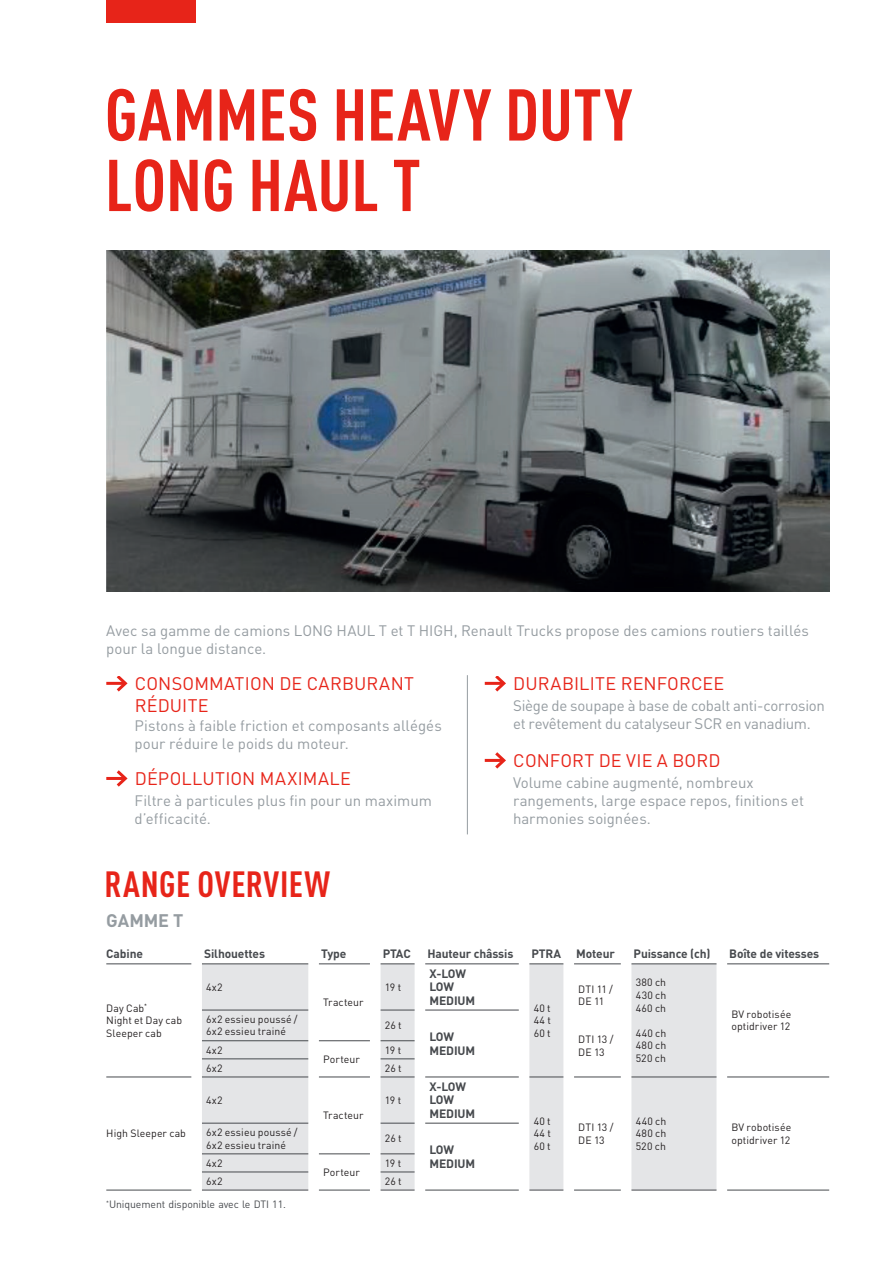
<style>
.page{position:relative;width:893px;height:1263px;background:#fff}
.page>*{position:absolute;margin:0;border:0;box-sizing:border-box;transform-origin:0 0}
.t1{font:700 condensed 72px/70.5px "DIN Pro";color:#e72419}
.t2{font:700 condensed 36px "DIN Pro";letter-spacing:.015em;color:#e72419}
.t3{font:18px/21.6px "DIN Pro";letter-spacing:.005em;color:#e72419}
.t4{font:700 18px "DIN Pro";letter-spacing:-.01em;color:#959ca1}
.t5{font:15px/18px "DIN Pro";color:#959ca1}
.t6{font:15px/18px "DIN Pro";letter-spacing:-.02em;color:#959ca1}
.t7{font:700 12px/13.5px "DIN Pro";letter-spacing:-.01em;color:#474a4e}
.t8{font:10.5px/12.6px "DIN Pro";letter-spacing:.01em;color:#231f20}
.t9{font:10.5px "DIN Pro";letter-spacing:-.01em;color:#474a4e}
</style>
<div class="page">
<img style="left:106px;top:251px;width:723px;height:340px">
<svg style="left:202px;top:964px;width:514px;height:226px;fill:#e4e5e7"></svg>
<hr style="left:106px;top:963px;width:85px;height:1px;background:#474a4e">
<hr style="left:106px;top:1077px;width:85px;height:1px;background:#474a4e">
<hr style="left:106px;top:1190px;width:85px;height:1px;background:#474a4e">
<hr style="left:202px;top:963px;width:106px;height:1px;background:#474a4e">
<hr style="left:202px;top:1010px;width:106px;height:1px;background:#474a4e">
<hr style="left:202px;top:1040px;width:106px;height:1px;background:#474a4e">
<hr style="left:202px;top:1058px;width:106px;height:1px;background:#474a4e">
<hr style="left:202px;top:1077px;width:106px;height:1px;background:#474a4e">
<hr style="left:202px;top:1123px;width:106px;height:1px;background:#474a4e">
<hr style="left:202px;top:1153px;width:106px;height:1px;background:#474a4e">
<hr style="left:202px;top:1172px;width:106px;height:1px;background:#474a4e">
<hr style="left:202px;top:1190px;width:106px;height:1px;background:#474a4e">
<hr style="left:319px;top:963px;width:51px;height:1px;background:#474a4e">
<hr style="left:319px;top:1040px;width:51px;height:1px;background:#474a4e">
<hr style="left:319px;top:1077px;width:51px;height:1px;background:#474a4e">
<hr style="left:319px;top:1153px;width:51px;height:1px;background:#474a4e">
<hr style="left:319px;top:1190px;width:51px;height:1px;background:#474a4e">
<hr style="left:381px;top:963px;width:34px;height:1px;background:#474a4e">
<hr style="left:425px;top:963px;width:94px;height:1px;background:#474a4e">
<hr style="left:381px;top:1010px;width:34px;height:1px;background:#474a4e">
<hr style="left:425px;top:1010px;width:94px;height:1px;background:#474a4e">
<hr style="left:381px;top:1040px;width:34px;height:1px;background:#474a4e">
<hr style="left:381px;top:1058px;width:34px;height:1px;background:#474a4e">
<hr style="left:381px;top:1077px;width:34px;height:1px;background:#474a4e">
<hr style="left:425px;top:1077px;width:94px;height:1px;background:#474a4e">
<hr style="left:381px;top:1123px;width:34px;height:1px;background:#474a4e">
<hr style="left:425px;top:1123px;width:94px;height:1px;background:#474a4e">
<hr style="left:381px;top:1153px;width:34px;height:1px;background:#474a4e">
<hr style="left:381px;top:1172px;width:34px;height:1px;background:#474a4e">
<hr style="left:381px;top:1190px;width:34px;height:1px;background:#474a4e">
<hr style="left:425px;top:1190px;width:94px;height:1px;background:#474a4e">
<hr style="left:529px;top:963px;width:34px;height:1px;background:#474a4e">
<hr style="left:574px;top:963px;width:47px;height:1px;background:#474a4e">
<hr style="left:631px;top:963px;width:85px;height:1px;background:#474a4e">
<hr style="left:727px;top:963px;width:102px;height:1px;background:#474a4e">
<hr style="left:529px;top:1077px;width:34px;height:1px;background:#474a4e">
<hr style="left:574px;top:1077px;width:47px;height:1px;background:#474a4e">
<hr style="left:631px;top:1077px;width:85px;height:1px;background:#474a4e">
<hr style="left:727px;top:1077px;width:102px;height:1px;background:#474a4e">
<hr style="left:529px;top:1190px;width:34px;height:1px;background:#474a4e">
<hr style="left:574px;top:1190px;width:47px;height:1px;background:#474a4e">
<hr style="left:631px;top:1190px;width:85px;height:1px;background:#474a4e">
<hr style="left:727px;top:1190px;width:102px;height:1px;background:#474a4e">
<div style="left:106px;top:0;width:90px;height:22px;background:#e72419"></div>
<hr style="left:106px;top:682px;width:19px;height:3px;background:#e72419">
<svg style="left:113px;top:676px;width:15px;height:16px"></svg>
<hr style="left:106px;top:777px;width:19px;height:3px;background:#e72419">
<svg style="left:116px;top:770px;width:12px;height:17px"></svg>
<hr style="left:485px;top:682px;width:19px;height:3px;background:#e72419">
<svg style="left:492px;top:676px;width:14px;height:16px"></svg>
<hr style="left:485px;top:759px;width:19px;height:3px;background:#e72419">
<svg style="left:492px;top:752px;width:14px;height:17px"></svg>
<hr style="left:467px;top:675px;width:1px;height:159px;background:#959ca1">
<h1 class="t1" style="left:105px;top:73px;width:529px">GAMMES HEAVY DUTY<br>LONG HAUL T</h1>
<h3 class="t5" style="left:106px;top:620px;width:704px">Avec sa gamme de camions LONG HAUL T et T HIGH, Renault Trucks propose des camions routiers taillés pour la longue distance.</h3>
<h3 class="t3" style="left:135px;top:671px;width:281px">CONSOMMATION DE CARBURANT<br>RÉDUITE</h3>
<h3 class="t5" style="left:135px;top:715px;width:309px">Pistons à faible friction et composants allégés pour réduire le poids du moteur.</h3>
<h3 class="t3" style="left:135px;top:766px;width:218px">DÉPOLLUTION MAXIMALE</h3>
<h3 class="t5" style="left:135px;top:790px;width:299px">Filtre à particules plus fin pour un maximum d’efficacité.</h3>
<h2 class="t2" style="left:105px;top:857px;width:227px">RANGE OVERVIEW</h2>
<h3 class="t4" style="left:106px;top:906px;width:79px">GAMME T</h3>
<h3 class="t3" style="left:513px;top:671px;width:213px">DURABILITÉ RENFORCÉE</h3>
<h3 class="t6" style="left:513px;top:695px;width:313px">Siège de soupape à base de cobalt anti-corrosion et revêtement du catalyseur SCR en vanadium.</h3>
<h3 class="t3" style="left:513px;top:748px;width:209px">CONFORT DE VIE A BORD</h3>
<h3 class="t5" style="left:513px;top:772px;width:292px">Volume cabine augmenté, nombreux rangements, large espace repos, finitions et harmonies soignées.</h3>
<p class="t7" style="left:106px;top:945px;width:38px">Cabine</p>
<p class="t7" style="left:204px;top:945px;width:62px">Silhouettes</p>
<p class="t7" style="left:321px;top:945px;width:27px">Type</p>
<p class="t7" style="left:383px;top:945px;width:30px">PTAC</p>
<p class="t7" style="left:427px;top:945px;width:88px">Hauteur châssis</p>
<p class="t7" style="left:531px;top:945px;width:31px">PTRA</p>
<p class="t7" style="left:576px;top:945px;width:40px">Moteur</p>
<p class="t7" style="left:634px;top:945px;width:79px">Puissance (ch)</p>
<p class="t7" style="left:729px;top:945px;width:91px">Boîte de vitesses</p>
<p class="t8" style="left:106px;top:1000px;width:77px">Day Cab<sup>*<br></sup>Night et Day cab<br>Sleeper cab</p>
<p class="t8" style="left:106px;top:1126px;width:81px">High Sleeper cab</p>
<p class="t8" style="left:206px;top:979px;width:18px">4x2</p>
<p class="t8" style="left:323px;top:995px;width:42px">Tracteur</p>
<p class="t8" style="left:385px;top:979px;width:18px">19 t</p>
<p class="t8" style="left:206px;top:1012px;width:93px">6x2 essieu poussé /<br>6x2 essieu trainé</p>
<p class="t8" style="left:385px;top:1018px;width:18px">26 t</p>
<p class="t7" style="left:429px;top:965px;width:47px">X-LOW<br>LOW<br>MEDIUM</p>
<p class="t7" style="left:429px;top:1028px;width:26px">LOW</p>
<p class="t8" style="left:206px;top:1042px;width:18px">4x2</p>
<p class="t7" style="left:429px;top:1042px;width:47px">MEDIUM</p>
<p class="t8" style="left:323px;top:1051px;width:38px">Porteur</p>
<p class="t8" style="left:385px;top:1042px;width:18px">19 t</p>
<p class="t8" style="left:206px;top:1060px;width:18px">6x2</p>
<p class="t8" style="left:385px;top:1060px;width:18px">26 t</p>
<p class="t8" style="left:206px;top:1093px;width:18px">4x2</p>
<p class="t8" style="left:323px;top:1108px;width:42px">Tracteur</p>
<p class="t8" style="left:385px;top:1093px;width:18px">19 t</p>
<p class="t8" style="left:206px;top:1125px;width:93px">6x2 essieu poussé /<br>6x2 essieu trainé</p>
<p class="t8" style="left:385px;top:1131px;width:18px">26 t</p>
<p class="t7" style="left:429px;top:1078px;width:47px">X-LOW<br>LOW<br>MEDIUM</p>
<p class="t7" style="left:429px;top:1141px;width:26px">LOW</p>
<p class="t8" style="left:206px;top:1155px;width:18px">4x2</p>
<p class="t7" style="left:429px;top:1155px;width:47px">MEDIUM</p>
<p class="t8" style="left:323px;top:1164px;width:38px">Porteur</p>
<p class="t8" style="left:385px;top:1155px;width:18px">19 t</p>
<p class="t8" style="left:206px;top:1173px;width:18px">6x2</p>
<p class="t8" style="left:385px;top:1173px;width:18px">26 t</p>
<p class="t9" style="left:106px;top:1196px;width:181px"><sup>*</sup>Uniquement disponible avec le DTI 11.</p>
<p class="t8" style="left:534px;top:1000px;width:19px;text-align:justify">40 t 44 t 60 t</p>
<p class="t8" style="left:578px;top:981px;width:36px">DTI 11 /<br>DE 11</p>
<p class="t8" style="left:578px;top:1032px;width:37px">DTI 13 /<br>DE 13</p>
<p class="t8" style="left:636px;top:975px;width:32px;text-align:justify">380 ch 430 ch 460 ch</p>
<p class="t8" style="left:636px;top:1026px;width:32px;text-align:justify">440 ch 480 ch 520 ch</p>
<p class="t8" style="left:731px;top:1007px;width:61px">BV robotisée optidriver 12</p>
<p class="t8" style="left:534px;top:1113px;width:19px;text-align:justify">40 t 44 t 60 t</p>
<p class="t8" style="left:578px;top:1120px;width:37px">DTI 13 /<br>DE 13</p>
<p class="t8" style="left:636px;top:1113px;width:32px;text-align:justify">440 ch 480 ch 520 ch</p>
<p class="t8" style="left:731px;top:1120px;width:61px">BV robotisée optidriver 12</p>
</div>
